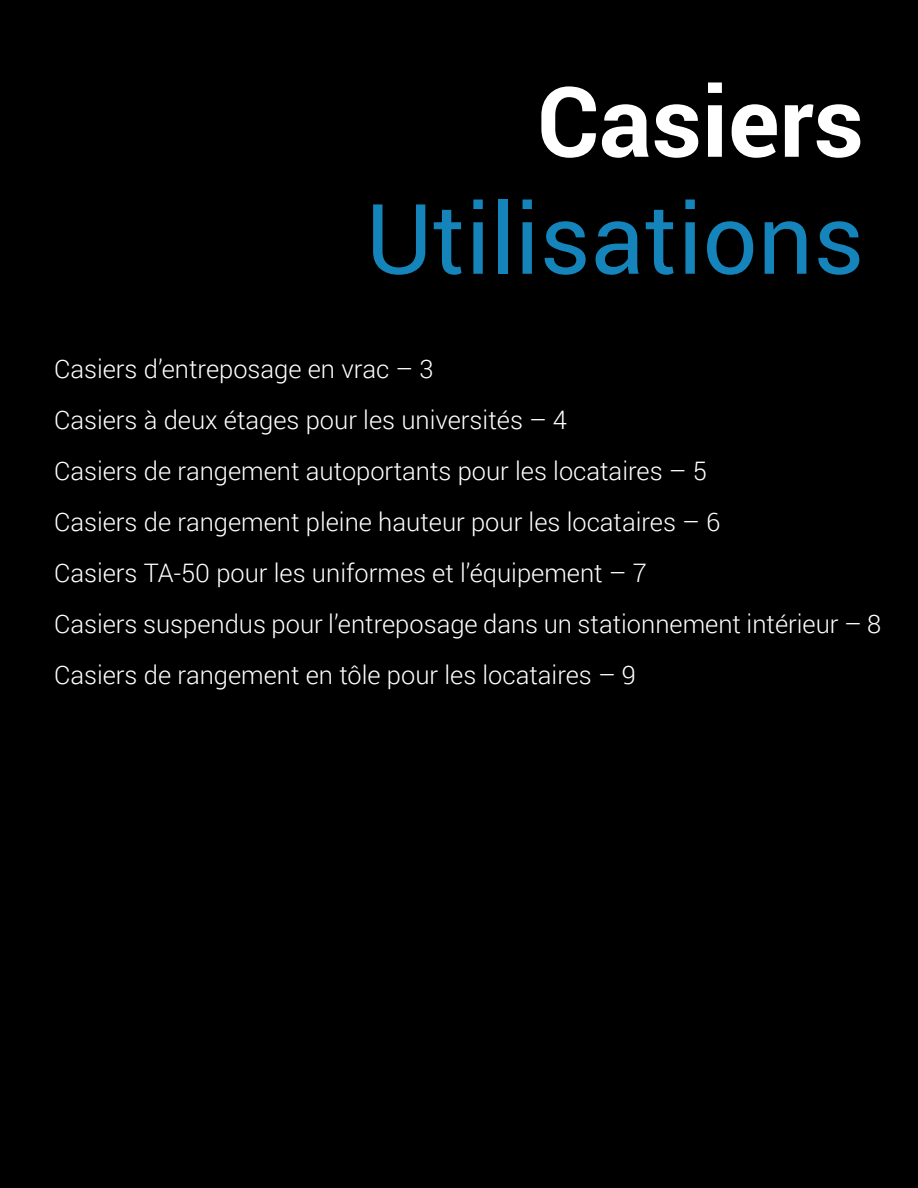
<style>
.page{position:relative;width:918px;height:1188px;background:#000}
.page>*{position:absolute;margin:0;border:0;box-sizing:border-box;transform-origin:0 0}
.t1{font:97.5px "Roboto";color:#1484bb}
.t2{font:700 97.5px "Roboto";color:#fff}
.t3{font:300 25.5px "Roboto";color:#fff}
</style>
<div class="page">
<p class="t2" style="left:537px;top:53px;width:329px">Casiers</p>
<p class="t1" style="left:366px;top:171px;width:500px">Utilisations</p>
<p class="t3" style="left:54px;top:351px;width:381px">Casiers d’entreposage en vrac – 3</p>
<p class="t3" style="left:54px;top:402px;width:515px">Casiers à deux étages pour les universités – 4</p>
<p class="t3" style="left:54px;top:453px;width:654px">Casiers de rangement autoportants pour les locataires – 5</p>
<p class="t3" style="left:54px;top:504px;width:668px">Casiers de rangement pleine hauteur pour les locataires – 6</p>
<p class="t3" style="left:54px;top:555px;width:594px">Casiers TA-50 pour les uniformes et l’équipement – 7</p>
<p class="t3" style="left:54px;top:606px;width:829px">Casiers suspendus pour l’entreposage dans un stationnement intérieur – 8</p>
<p class="t3" style="left:54px;top:657px;width:584px">Casiers de rangement en tôle pour les locataires – 9</p>
</div>
